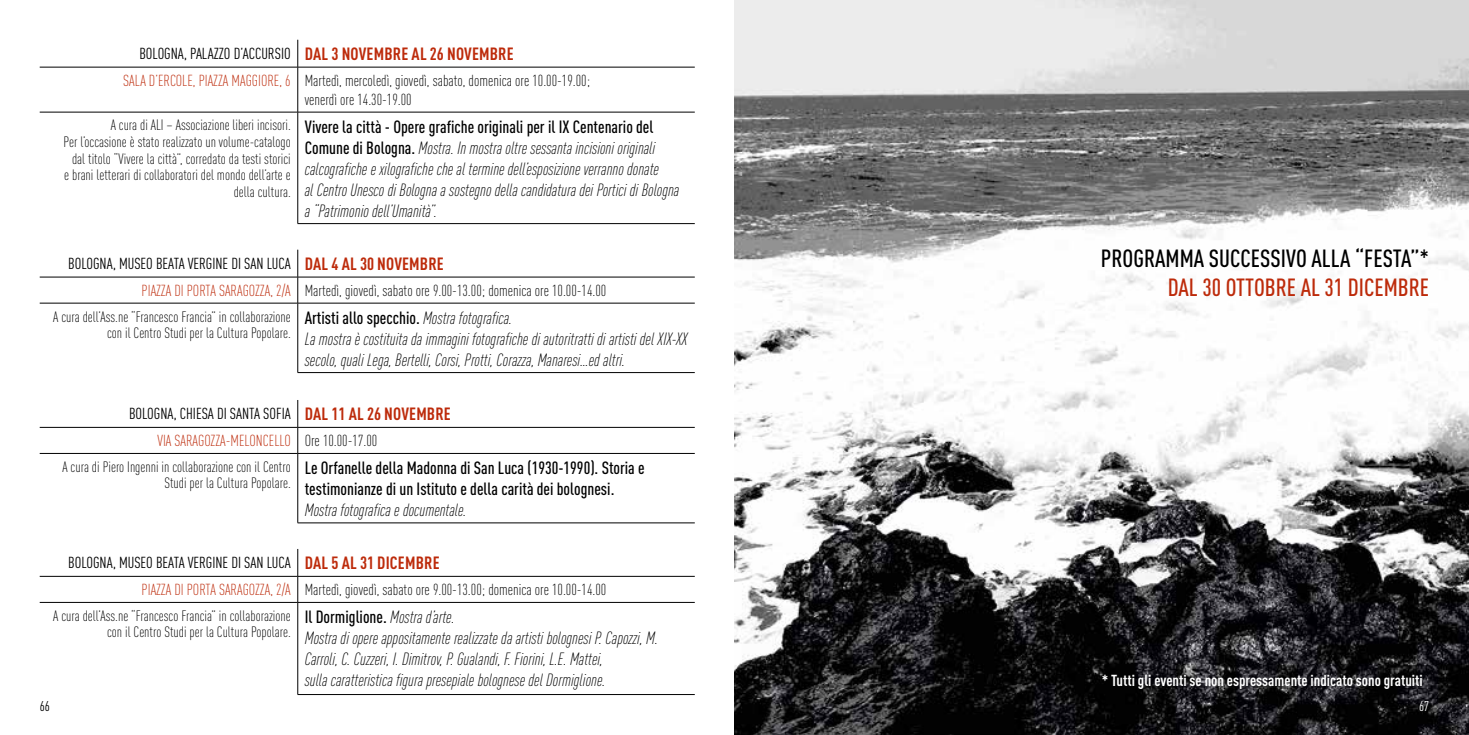
<style>
.page{position:relative;width:1469px;height:735px;background:#fff}
.page>*{position:absolute;margin:0;border:0;box-sizing:border-box;transform-origin:0 0}
.t1{font:500 condensed 24.5px "DINOT";color:#000}
.t2{font:500 condensed 24.5px "DINOT";color:#bd2b0b}
.t3{font:italic 300 condensed 17.5px/21px "DINOT";color:#000}
.t4{font:500 condensed 17.5px/21px "DINOT";color:#000}
.t5{font:300 condensed 15.75px/27.3px "DINOT";color:#000}
.t6{font:condensed 15.75px/27.3px "DINOT";color:#000}
.t7{font:700 condensed 15.75px "DINOT";color:#fff}
.t8{font:300 condensed 14.88px/16.6px "DINOT";color:#000;text-align:right}
.t9{font:condensed 14px "DINOT";color:#000}
.t10{font:condensed 14px "DINOT";color:#fff}
.s1{font-weight:400}
.s2{font-weight:700;font-size:17.5px;color:#bd2b0b}
.s3{color:#bd2b0b}
.s4{font-weight:500;font-style:normal}
.s5{font-weight:300;color:#bd2b0b}
.s6{font-weight:300}
</style>
<div class="page">
<svg style="left:297px;top:40px;width:1px;height:27px"></svg>
<hr style="left:40px;top:67px;width:258px;height:1px;background:#000">
<hr style="left:298px;top:67px;width:396px;height:1px;background:#000">
<hr style="left:297px;top:67px;width:1px;height:45px;background:#000">
<hr style="left:298px;top:112px;width:396px;height:1px;background:#000">
<hr style="left:297px;top:112px;width:1px;height:111px;background:#000">
<hr style="left:40px;top:276px;width:258px;height:1px;background:#000">
<hr style="left:298px;top:276px;width:396px;height:1px;background:#000">
<svg style="left:297px;top:249px;width:1px;height:53px"></svg>
<hr style="left:40px;top:302px;width:258px;height:1px;background:#000">
<hr style="left:298px;top:302px;width:396px;height:1px;background:#000">
<hr style="left:297px;top:303px;width:1px;height:69px;background:#000">
<hr style="left:40px;top:427px;width:258px;height:1px;background:#000">
<hr style="left:298px;top:427px;width:396px;height:1px;background:#000">
<svg style="left:297px;top:400px;width:1px;height:53px"></svg>
<hr style="left:40px;top:453px;width:258px;height:1px;background:#000">
<hr style="left:298px;top:453px;width:396px;height:1px;background:#000">
<hr style="left:297px;top:453px;width:1px;height:69px;background:#000">
<hr style="left:40px;top:575px;width:258px;height:1px;background:#000">
<hr style="left:298px;top:575px;width:396px;height:1px;background:#000">
<svg style="left:297px;top:549px;width:1px;height:52px"></svg>
<hr style="left:40px;top:601px;width:258px;height:1px;background:#000">
<hr style="left:298px;top:601px;width:396px;height:1px;background:#000">
<hr style="left:297px;top:602px;width:1px;height:92px;background:#000">
<hr style="left:297px;top:223px;width:397px;height:1px;background:#000">
<hr style="left:297px;top:372px;width:397px;height:1px;background:#000">
<hr style="left:297px;top:522px;width:397px;height:1px;background:#000">
<hr style="left:297px;top:693px;width:397px;height:1px;background:#000">
<hr style="left:40px;top:112px;width:258px;height:1px;background:#000">
<img style="left:734px;top:0;width:734px;height:734px">
<p class="t5" style="left:123px;top:40px;width:468px;text-indent:16px"><span class="s1">BOLOGNA, PALAZZO D’ACCURSIO</span> <span class="s2">DAL 3 NOVEMBRE AL 26 NOVEMBRE<br></span><span class="s3">SALA D’ERCOLE, PIAZZA MAGGIORE, 6</span> Martedì, mercoledì, giovedì, sabato, domenica ore 10.00-19.00;</p>
<p class="t5" style="left:305px;top:86px;width:108px">venerdì ore 14.30-19.00</p>
<p class="t8" style="left:64px;top:117px;width:229px">A cura di ALI – Associazione liberi incisori.<br>Per l’occasione è stato realizzato un volume-catalogo dal titolo “Vivere la città”, corredato da testi storici e brani letterari di collaboratori del mondo dell’arte e della cultura.</p>
<p class="t3" style="left:305px;top:116px;width:376px"><span class="s4">Vivere la città - Opere grafiche originali per il IX Centenario del Comune di Bologna.</span> Mostra. In mostra oltre sessanta incisioni originali calcografiche e xilografiche che al termine dell’esposizione verranno donate<br>al Centro Unesco di Bologna a sostegno della candidatura dei Portici di Bologna a “Patrimonio dell’Umanità”.</p>
<p class="t5" style="left:142px;top:249px;width:466px;text-indent:-73px"><span class="s1">BOLOGNA, MUSEO BEATA VERGINE DI SAN LUCA</span> <span class="s2">DAL 4 AL 30 NOVEMBRE<br></span><span class="s3">PIAZZA DI PORTA SARAGOZZA, 2/A</span> Martedì, giovedì, sabato ore 9.00-13.00; domenica ore 10.00-14.00</p>
<p class="t8" style="left:53px;top:308px;width:239px">A cura dell’Ass.ne “Francesco Francia” in collaborazione con il Centro Studi per la Cultura Popolare.</p>
<p class="t3" style="left:305px;top:307px;width:384px"><span class="s4">Artisti allo specchio.</span> Mostra fotografica.<br>La mostra è costituita da immagini fotografiche di autoritratti di artisti del XIX-XX secolo, quali Lega, Bertelli, Corsi, Protti, Corazza, Manaresi…ed altri.</p>
<p class="t6" style="left:158px;top:399px;width:295px;text-indent:-28px">BOLOGNA, CHIESA DI SANTA SOFIA <span class="s2">DAL 11 AL 26 NOVEMBRE<br></span><span class="s5">VIA SARAGOZZA-MELONCELLO</span> <span class="s6">Ore 10.00-17.00</span></p>
<p class="t8" style="left:62px;top:458px;width:230px">A cura di Piero Ingenni in collaborazione con il Centro<br>Studi per la Cultura Popolare.</p>
<p class="t4" style="left:305px;top:456px;width:341px">Le Orfanelle della Madonna di San Luca (1930-1990). Storia e testimonianze di un Istituto e della carità dei bolognesi.</p>
<p class="t3" style="left:305px;top:499px;width:163px">Mostra fotografica e documentale.</p>
<p class="t5" style="left:142px;top:548px;width:466px;text-indent:-73px"><span class="s1">BOLOGNA, MUSEO BEATA VERGINE DI SAN LUCA</span> <span class="s2">DAL 5 AL 31 DICEMBRE<br></span><span class="s3">PIAZZA DI PORTA SARAGOZZA, 2/A</span> Martedì, giovedì, sabato ore 9.00-13.00; domenica ore 10.00-14.00</p>
<p class="t8" style="left:53px;top:607px;width:239px">A cura dell’Ass.ne “Francesco Francia” in collaborazione con il Centro Studi per la Cultura Popolare.</p>
<p class="t3" style="left:305px;top:606px;width:355px"><span class="s4">Il Dormiglione.</span> Mostra d’arte.<br>Mostra di opere appositamente realizzate da artisti bolognesi P. Capozzi, M.<br>Carroli, C. Cuzzeri, I. Dimitrov, P. Gualandi, F. Fiorini, L.E. Mattei,<br>sulla caratteristica figura presepiale bolognese del Dormiglione.</p>
<p class="t9" style="left:40px;top:697px;width:12px">66</p>
<h1 class="t1" style="left:1100px;top:244px;width:330px">PROGRAMMA SUCCESSIVO ALLA “FESTA”*</h1>
<h1 class="t2" style="left:1167px;top:273px;width:263px">DAL 30 OTTOBRE AL 31 DICEMBRE</h1>
<p class="t7" style="left:1101px;top:670px;width:322px">* Tutti gli eventi se non espressamente indicato sono gratuiti</p>
<p class="t10" style="left:1419px;top:697px;width:12px">67</p>
</div>
